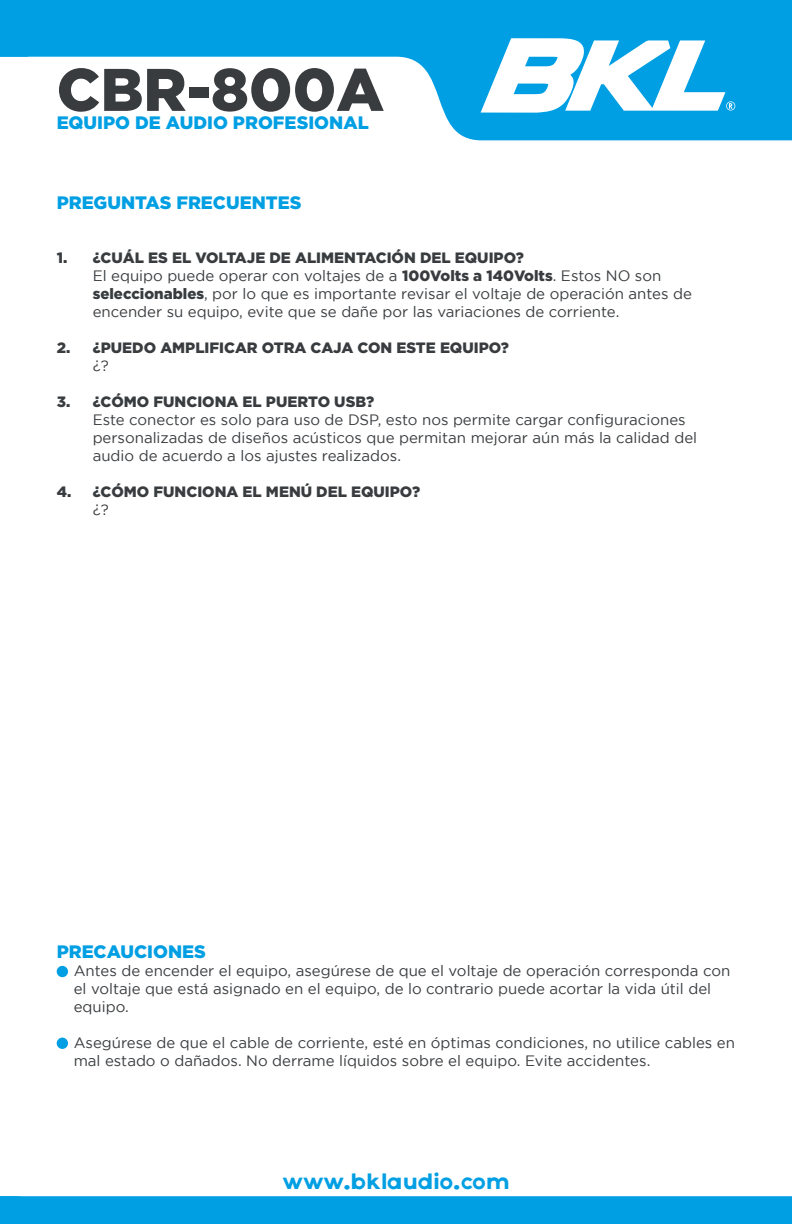
<style>
.page{position:relative;width:792px;height:1224px;background:#fff}
.page>*{position:absolute;margin:0;border:0;box-sizing:border-box;transform-origin:0 0}
.t1{font:900 60px "Gotham";color:#393c3f}
.t2{font:22px "Axis";color:#009fe3}
.t3{font:900 18px "Gotham";color:#009fe3}
.t4{font:15px/18px "Gotham";color:#393c3f}
.t5{font:900 15px "Gotham";color:#393c3f}
.s1{font-weight:900}
</style>
<div class="page">
<svg style="left:28px;top:0;width:764px;height:140px;fill:#009fe3"></svg>
<div style="left:0;top:0;width:28px;height:57px;background:#009fe3"></div>
<div style="left:0;top:1196px;width:792px;height:28px;background:#009fe3"></div>
<svg style="left:481px;top:38px;width:254px;height:75px"></svg>
<div style="left:57px;top:966px;width:11px;height:11px;background:#009fe3;border-radius:50%"></div>
<div style="left:57px;top:1038px;width:11px;height:11px;background:#009fe3;border-radius:50%"></div>
<h1 class="t1" style="left:57px;top:55px;width:329px">CBR-800A</h1>
<p class="t3" style="left:57px;top:112px;width:314px">EQUIPO DE AUDIO PROFESIONAL</p>
<p class="t3" style="left:57px;top:192px;width:246px">PREGUNTAS FRECUENTES</p>
<p class="t4" style="left:93px;top:248px;width:601px;text-indent:-36px"><span class="s1">1. ¿CUÁL ES EL VOLTAJE DE ALIMENTACIÓN DEL EQUIPO?<br></span>El equipo puede operar con voltajes de a <span class="s1">100Volts a 140Volts</span>. Estos NO son <span class="s1">seleccionables</span>, por lo que es importante revisar el voltaje de operación antes de encender su equipo, evite que se dañe por las variaciones de corriente.</p>
<p class="t5" style="left:57px;top:339px;width:454px">2. ¿PUEDO AMPLIFICAR OTRA CAJA CON ESTE EQUIPO?</p>
<p class="t4" style="left:93px;top:356px;width:18px">¿?</p>
<p class="t5" style="left:57px;top:393px;width:319px">3. ¿CÓMO FUNCIONA EL PUERTO USB?</p>
<p class="t4" style="left:93px;top:410px;width:606px">Este conector es solo para uso de DSP, esto nos permite cargar configuraciones personalizadas de diseños acústicos que permitan mejorar aún más la calidad del audio de acuerdo a los ajustes realizados.</p>
<p class="t5" style="left:57px;top:483px;width:365px">4. ¿CÓMO FUNCIONA EL MENÚ DEL EQUIPO?</p>
<p class="t4" style="left:93px;top:500px;width:18px">¿?</p>
<p class="t3" style="left:57px;top:942px;width:151px">PRECAUCIONES</p>
<p class="t4" style="left:74px;top:962px;width:658px">Antes de encender el equipo, asegúrese de que el voltaje de operación corresponda con el voltaje que está asignado en el equipo, de lo contrario puede acortar la vida útil del equipo.</p>
<p class="t4" style="left:74px;top:1034px;width:663px">Asegúrese de que el cable de corriente, esté en óptimas condiciones, no utilice cables en mal estado o dañados. No derrame líquidos sobre el equipo. Evite accidentes.</p>
<h2 class="t2" style="left:283px;top:1169px;width:228px">www.bklaudio.com</h2>
</div>
